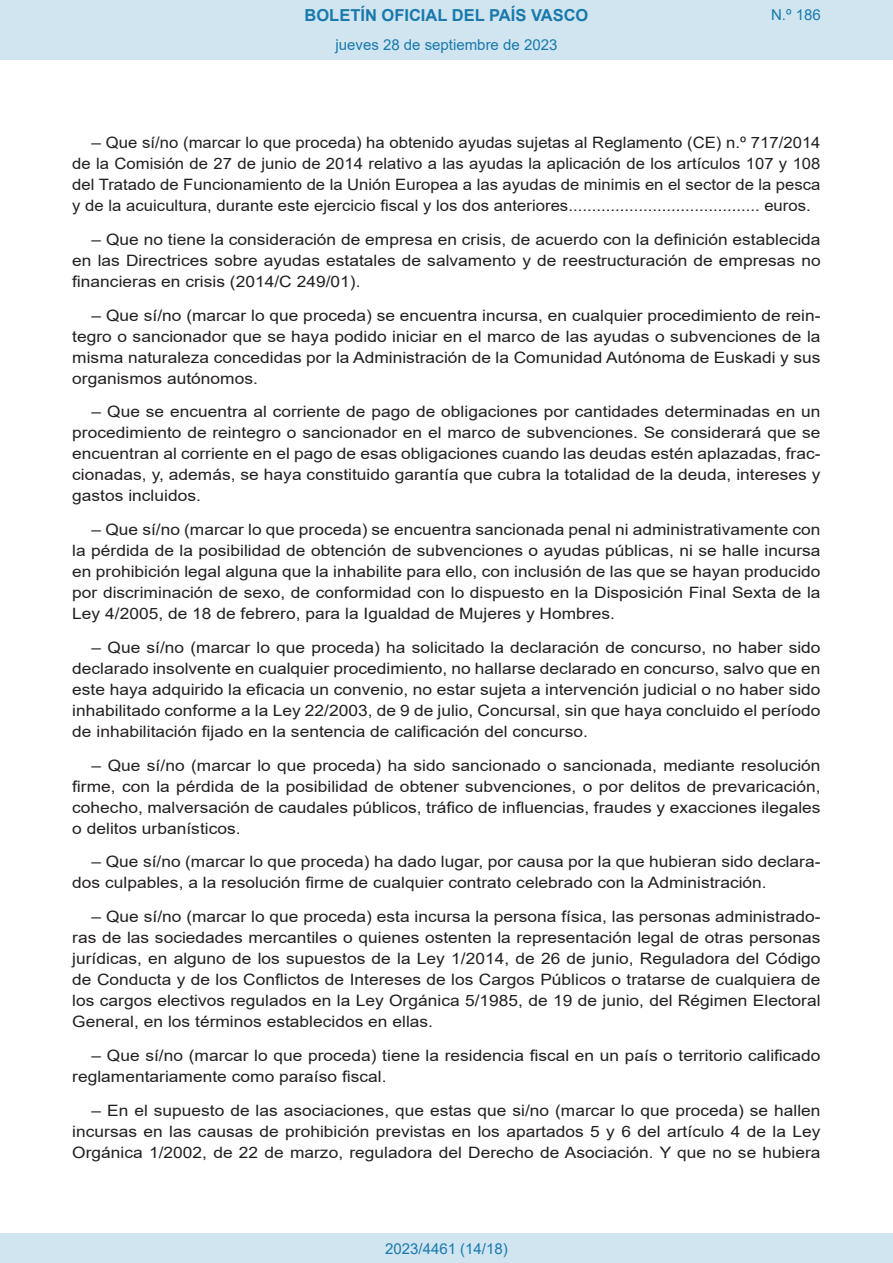
<style>
.page{position:relative;width:893px;height:1263px;background:#fff}
.page>*{position:absolute;margin:0;border:0;box-sizing:border-box;transform-origin:0 0}
.t1{font:700 16.5px "Arial";color:#1879ad}
.BOPVDetalle{font:15.6px/21px "Arial";color:#231f20;text-align:justify;scale:1.11 1}
.Paginacion_Centro{font:15px "Arial";color:#1879ad}
</style>
<div class="page">
<div style="left:0;top:0;width:893px;height:60px;background:#d0e5f0"></div>
<div style="left:0;top:1233px;width:893px;height:30px;background:#d0e5f0"></div>
<p class="t1" style="left:305px;top:3px;width:285px">BOLETÍN OFICIAL DEL PAÍS VASCO</p>
<p class="Paginacion_Centro" style="left:336px;top:35px;width:223px">jueves 28 de septiembre de 2023</p>
<p class="Paginacion_Centro" style="left:771px;top:5px;width:51px">N.º 186</p>
<p class="BOPVDetalle" style="left:72px;top:132px;width:676px;text-indent:19px">– Que sí/no (marcar lo que proceda) ha obtenido ayudas sujetas al Reglamento (CE) n.º 717/2014 de la Comisión de 27 de junio de 2014 relativo a las ayudas la aplicación de los artículos 107 y 108 del Tratado de Funcionamiento de la Unión Europea a las ayudas de minimis en el sector de la pesca y de la acuicultura, durante este ejercicio fiscal y los dos anteriores......................................... euros.</p>
<p class="BOPVDetalle" style="left:72px;top:229px;width:676px;text-indent:19px">– Que no tiene la consideración de empresa en crisis, de acuerdo con la definición establecida en las Directrices sobre ayudas estatales de salvamento y de reestructuración de empresas no financieras en crisis (2014/C 249/01).</p>
<p class="BOPVDetalle" style="left:72px;top:305px;width:676px;text-indent:19px">– Que sí/no (marcar lo que proceda) se encuentra incursa, en cualquier procedimiento de rein&shy;tegro o sancionador que se haya podido iniciar en el marco de las ayudas o subvenciones de la misma naturaleza concedidas por la Administración de la Comunidad Autónoma de Euskadi y sus organismos autónomos.</p>
<p class="BOPVDetalle" style="left:72px;top:401px;width:676px;text-indent:19px">– Que se encuentra al corriente de pago de obligaciones por cantidades determinadas en un procedimiento de reintegro o sancionador en el marco de subvenciones. Se considerará que se encuentran al corriente en el pago de esas obligaciones cuando las deudas estén aplazadas, frac&shy;cionadas, y, además, se haya constituido garantía que cubra la totalidad de la deuda, intereses y gastos incluidos.</p>
<p class="BOPVDetalle" style="left:72px;top:519px;width:676px;text-indent:19px">– Que sí/no (marcar lo que proceda) se encuentra sancionada penal ni administrativamente con la pérdida de la posibilidad de obtención de subvenciones o ayudas públicas, ni se halle incursa en prohibición legal alguna que la inhabilite para ello, con inclusión de las que se hayan producido por discriminación de sexo, de conformidad con lo dispuesto en la Disposición Final Sexta de la Ley 4/2005, de 18 de febrero, para la Igualdad de Mujeres y Hombres.</p>
<p class="BOPVDetalle" style="left:72px;top:637px;width:676px;text-indent:19px">– Que sí/no (marcar lo que proceda) ha solicitado la declaración de concurso, no haber sido declarado insolvente en cualquier procedimiento, no hallarse declarado en concurso, salvo que en este haya adquirido la eficacia un convenio, no estar sujeta a intervención judicial o no haber sido inhabilitado conforme a la Ley 22/2003, de 9 de julio, Concursal, sin que haya concluido el período de inhabilitación fijado en la sentencia de calificación del concurso.</p>
<p class="BOPVDetalle" style="left:72px;top:755px;width:676px;text-indent:19px">– Que sí/no (marcar lo que proceda) ha sido sancionado o sancionada, mediante resolución firme, con la pérdida de la posibilidad de obtener subvenciones, o por delitos de prevaricación, cohecho, malversación de caudales públicos, tráfico de influencias, fraudes y exacciones ilegales o delitos urbanísticos.</p>
<p class="BOPVDetalle" style="left:72px;top:851px;width:676px;text-indent:19px">– Que sí/no (marcar lo que proceda) ha dado lugar, por causa por la que hubieran sido declara&shy;dos culpables, a la resolución firme de cualquier contrato celebrado con la Administración.</p>
<p class="BOPVDetalle" style="left:72px;top:906px;width:676px;text-indent:19px">– Que sí/no (marcar lo que proceda) esta incursa la persona física, las personas administrado&shy;ras de las sociedades mercantiles o quienes ostenten la representación legal de otras personas jurídicas, en alguno de los supuestos de la Ley 1/2014, de 26 de junio, Reguladora del Código de Conducta y de los Conflictos de Intereses de los Cargos Públicos o tratarse de cualquiera de los cargos electivos regulados en la Ley Orgánica 5/1985, de 19 de junio, del Régimen Electoral General, en los términos establecidos en ellas.</p>
<p class="BOPVDetalle" style="left:72px;top:1045px;width:676px;text-indent:19px">– Que sí/no (marcar lo que proceda) tiene la residencia fiscal en un país o territorio calificado reglamentariamente como paraíso fiscal.</p>
<p class="BOPVDetalle" style="left:72px;top:1100px;width:676px;text-indent:19px">– En el supuesto de las asociaciones, que estas que si/no (marcar lo que proceda) se hallen incursas en las causas de prohibición previstas en los apartados 5 y 6 del artículo 4 de la Ley Orgánica 1/2002, de 22 de marzo, reguladora del Derecho de Asociación. Y que no se hubiera</p>
<p class="Paginacion_Centro" style="left:385px;top:1238px;width:124px">2023/4461 (14/18)</p>
</div>
